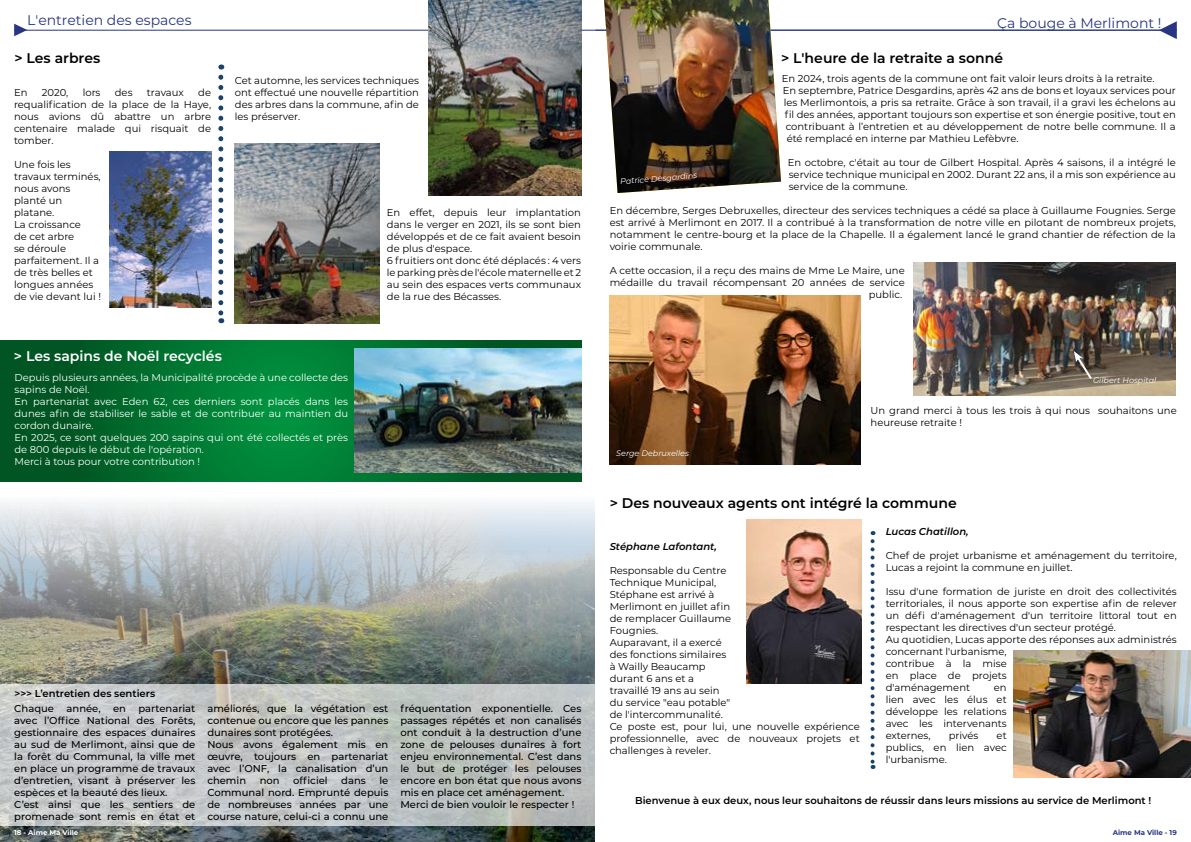
<style>
.page{position:relative;width:1191px;height:842px;background:#fff}
.page>*{position:absolute;margin:0;border:0;box-sizing:border-box;transform-origin:0 0}
.t1{font:600 14px "Montserrat";color:#000}
.t2{font:14px "Montserrat";color:#283583}
.t3{font:600 14px "Montserrat";color:#fff}
.t4{font:10px/12px "Montserrat";color:#000;text-align:justify}
.t5{font:500 10px/12px "Montserrat";color:#000}
.t6{font:10px/12px "Montserrat";color:#fff}
.t7{font:600 10px "Montserrat";color:#000}
.t8{font:italic 600 10px "Montserrat";color:#000}
.t9{font:italic 8px "Montserrat";color:#fff}
.t10{font:700 7px "Montserrat";color:#fff}
.t11{font:700 7px "Montserrat";color:#283583}
</style>
<div class="page">
<svg style="left:14px;top:24px;width:13px;height:12px"></svg>
<hr style="left:14px;top:30px;width:1162px;height:1px;background:#283583">
<svg style="left:1159px;top:21px;width:17px;height:18px"></svg>
<img style="left:0;top:502px;width:594px;height:340px">
<hr style="left:595px;top:30px;width:581px;height:1px;background:#283583">
<svg style="left:0;top:340px;width:581px;height:141px;background:#00712f"></svg>
<svg style="left:0;top:684px;width:595px;height:142px;background:#c2c6c5"></svg>
<img style="left:354px;top:349px;width:227px;height:124px">
<img style="left:428px;top:0;width:153px;height:195px">
<img style="left:235px;top:144px;width:144px;height:179px">
<svg style="left:218px;top:77px;width:5px;height:246px"></svg>
<img style="left:110px;top:151px;width:102px;height:157px">
<img style="left:746px;top:520px;width:115px;height:164px">
<img style="left:604px;top:0;width:177px;height:193px">
<img style="left:609px;top:296px;width:251px;height:169px">
<img style="left:1013px;top:650px;width:178px;height:128px">
<svg style="left:870px;top:541px;width:4px;height:228px"></svg>
<img style="left:914px;top:263px;width:261px;height:132px">
<svg style="left:1073px;top:351px;width:20px;height:30px"></svg>
<h1 class="t2" style="left:27px;top:11px;width:166px">L'entretien des espaces</h1>
<h1 class="t1" style="left:14px;top:48px;width:87px">&gt; Les arbres</h1>
<p class="t4" style="left:14px;top:86px;width:199px;text-indent:184px">de requalification de la place de la Haye, nous avions dû abattre un arbre centenaire malade qui risquait de tomber.</p>
<p class="t4" style="left:14px;top:158px;width:88px;text-align:left">Une fois les travaux terminés, nous avons planté un platane.<br>La croissance<br>de cet arbre<br>se déroule parfaitement. Il a de très belles et longues années de vie devant lui !</p>
<p class="t4" style="left:14px;top:86px;width:15px">En</p>
<p class="t4" style="left:42px;top:86px;width:28px">2020,</p>
<p class="t4" style="left:83px;top:86px;width:19px">lors</p>
<p class="t4" style="left:115px;top:86px;width:19px">des</p>
<p class="t4" style="left:147px;top:86px;width:39px">travaux</p>
<p class="t4" style="left:235px;top:74px;width:186px">Cet automne, les services techniques ont effectué une nouvelle répartition des arbres dans la commune, afin de les préserver.</p>
<p class="t4" style="left:387px;top:206px;width:196px;text-align:left">En effet, depuis leur implantation dans le verger en 2021, ils se sont bien développés et de ce fait avaient besoin de plus d'espace.<br>6 fruitiers ont donc été déplacés : 4 vers le parking près de l'école maternelle et 2 au sein des espaces verts communaux de la rue des Bécasses.</p>
<h1 class="t3" style="left:14px;top:346px;width:209px">&gt; Les sapins de Noël recyclés</h1>
<p class="t6" style="left:14px;top:371px;width:335px">Depuis plusieurs années, la Municipalité procède à une collecte des sapins de Noël.<br>En partenariat avec Eden 62, ces derniers sont placés dans les dunes afin de stabiliser le sable et de contribuer au maintien du cordon dunaire.<br>En 2025, ce sont quelques 200 sapins qui ont été collectés et près de 800 depuis le début de l'opération.<br>Merci à tous pour votre contribution !</p>
<p class="t7" style="left:14px;top:686px;width:142px">&gt;&gt;&gt; L’entretien des sentiers</p>
<p class="t5" style="left:14px;top:702px;width:182px">Chaque année, en partenariat avec l’Office National des Forêts, gestionnaire des espaces dunaires au sud de Merlimont, ainsi que de la forêt du Communal, la ville met en place un programme de travaux d’entretien, visant à préserver les espèces et la beauté des lieux.<br>C’est ainsi que les sentiers de promenade sont remis en état et</p>
<p class="t5" style="left:207px;top:702px;width:182px">améliorés, que la végétation est contenue ou encore que les pannes dunaires sont protégées.<br>Nous avons également mis en œuvre, toujours en partenariat avec l’ONF, la canalisation d’un chemin</p>
<p class="t5" style="left:260px;top:774px;width:21px">non</p>
<p class="t5" style="left:293px;top:774px;width:36px">officiel</p>
<p class="t5" style="left:341px;top:774px;width:26px">dans</p>
<p class="t5" style="left:207px;top:774px;width:182px;text-align:justify;text-indent:172px">le Communal nord. Emprunté depuis de nombreuses années par une course nature, celui-ci a connu une</p>
<p class="t5" style="left:400px;top:702px;width:182px">fréquentation exponentielle. Ces passages répétés et non canalisés ont conduit à la destruction d’une zone de pelouses dunaires à fort enjeu environnemental. C’est dans le but de protéger les pelouses encore en bon état que nous avons mis en place cet aménagement.<br>Merci de bien vouloir le respecter !</p>
<h1 class="t2" style="left:997px;top:13px;width:166px">Ça bouge à Merlimont !</h1>
<h1 class="t1" style="left:781px;top:48px;width:223px">&gt; L'heure de la retraite a sonné</h1>
<p class="t4" style="left:781px;top:72px;width:374px">En 2024, trois agents de la commune ont fait valoir leurs droits à la retraite.</p>
<p class="t4" style="left:782px;top:84px;width:395px">En septembre, Patrice Desgardins, après 42 ans de bons et loyaux services pour</p>
<p class="t4" style="left:783px;top:96px;width:394px">les Merlimontois, a pris sa retraite. Grâce à son travail, il a gravi les échelons au</p>
<p class="t4" style="left:784px;top:108px;width:393px">fil des années, apportant toujours son expertise et son énergie positive, tout en</p>
<p class="t4" style="left:785px;top:120px;width:391px">contribuant à l’entretien et au développement de notre belle commune. Il a</p>
<p class="t4" style="left:786px;top:132px;width:233px">été remplacé en interne par Mathieu Lefèbvre.</p>
<p class="t4" style="left:787px;top:156px;width:390px">En octobre, c'était au tour de Gilbert Hospital. Après 4 saisons, il a intégré le service technique municipal en 2002. Durant 22 ans, il a mis son expérience au service de la commune.</p>
<p class="t4" style="left:609px;top:204px;width:568px">En décembre, Serges Debruxelles, directeur des services techniques a cédé sa place à Guillaume Fougnies. Serge est arrivé à Merlimont en 2017. Il a contribué à la transformation de notre ville en pilotant de nombreux projets, notamment le centre-bourg et la place de la Chapelle. Il a également lancé le grand chantier de réfection de la voirie communale.</p>
<p class="t4" style="left:609px;top:264px;width:297px;text-align:right">A cette occasion, il a reçu des mains de Mme Le Maire, une médaille du travail récompensant 20 années de service public.</p>
<p class="t9" style="left:619px;top:176px;width:79px;rotate:-5deg">Patrice Desgardins</p>
<p class="t9" style="left:616px;top:448px;width:74px">Serge Debruxelles</p>
<p class="t9" style="left:1093px;top:375px;width:65px">Gilbert Hospital</p>
<p class="t4" style="left:870px;top:404px;width:308px">Un grand merci à tous les trois à qui nous souhaitons une heureuse retraite !</p>
<h1 class="t1" style="left:609px;top:493px;width:348px">&gt; Des nouveaux agents ont intégré la commune</h1>
<p class="t8" style="left:885px;top:524px;width:84px">Lucas Chatillon,</p>
<p class="t4" style="left:885px;top:549px;width:293px">Chef de projet urbanisme et aménagement du territoire,<br>Lucas a rejoint la commune en juillet.</p>
<p class="t4" style="left:885px;top:585px;width:293px;text-align:left">Issu d'une formation de juriste en droit des collectivités territoriales, il nous apporte son expertise afin de relever un défi d'aménagement d'un territoire littoral tout en respectant les directives d'un secteur protégé.<br>Au quotidien, Lucas apporte des réponses aux administrés concernant l'urbanisme,<br>contribue à la mise<br>en place de projets<br>d'aménagement</p>
<p class="t8" style="left:609px;top:539px;width:109px">Stéphane Lafontant,</p>
<p class="t4" style="left:609px;top:564px;width:251px;text-align:left">Responsable du Centre<br>Technique Municipal,<br>Stéphane est arrivé à<br>Merlimont en juillet afin<br>de remplacer Guillaume<br>Fougnies.<br>Auparavant, il a exercé<br>des fonctions similaires<br>à Wailly Beaucamp<br>durant 6 ans et a<br>travaillé 19 ans au sein<br>du service "eau potable"<br>de l'intercommunalité.<br>Ce poste est, pour lui, une nouvelle expérience professionnelle, avec de nouveaux projets et challenges à reveler.</p>
<p class="t4" style="left:885px;top:681px;width:123px;text-indent:108px">en lien avec les élus et développe les relations avec les intervenants externes,</p>
<p class="t4" style="left:948px;top:729px;width:31px">privés</p>
<p class="t4" style="left:885px;top:729px;width:123px;text-indent:111px">et publics, en lien avec l'urbanisme.</p>
<p class="t7" style="left:635px;top:793px;width:518px">Bienvenue à eux deux, nous leur souhaitons de réussir dans leurs missions au service de Merlimont !</p>
<p class="t10" style="left:14px;top:827px;width:66px">18 - Aime Ma Ville</p>
<p class="t11" style="left:1112px;top:827px;width:66px">Aime Ma Ville - 19</p>
</div>
